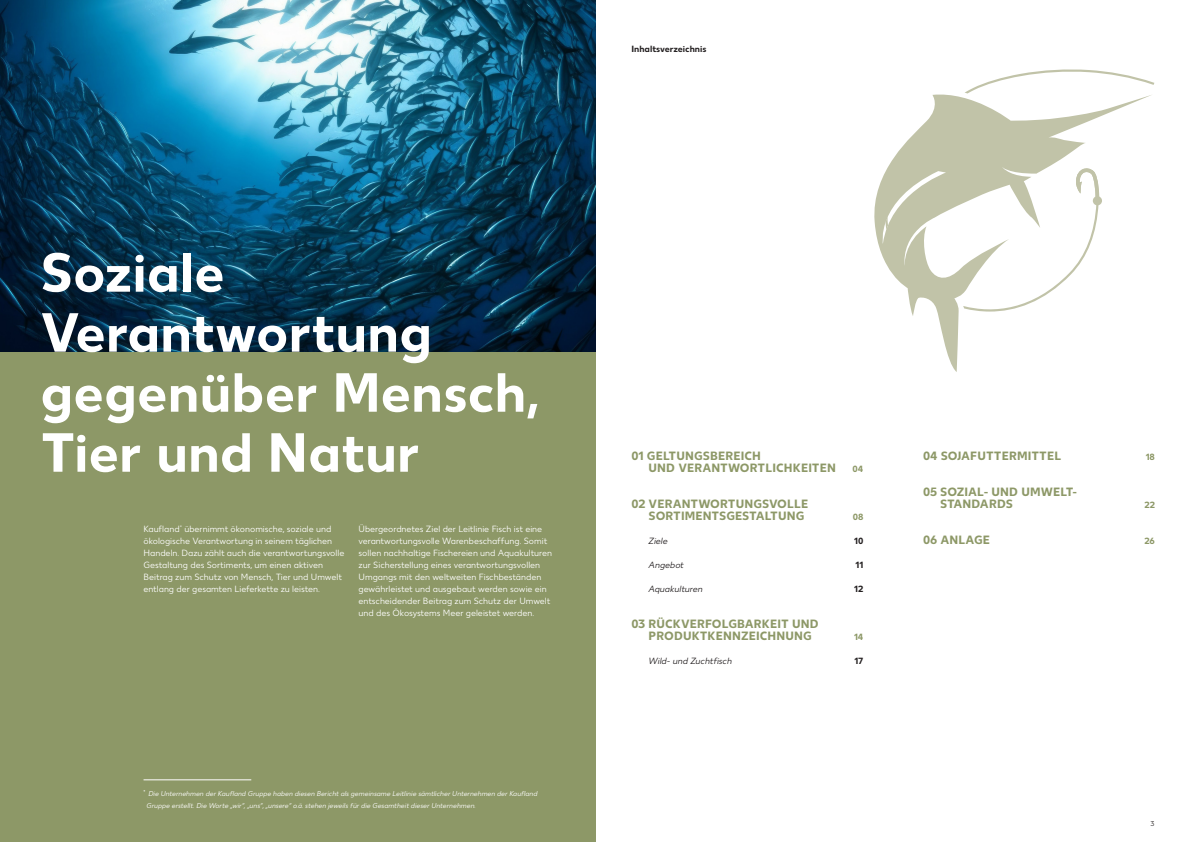
<style>
.page{position:relative;width:1191px;height:842px;background:#fff}
.page>*{position:absolute;margin:0;border:0;box-sizing:border-box;transform-origin:0 0}
.t1{font:700 55px/60px "Kaufland";color:#fff}
.t2{font:700 12px/12px "Kaufland";letter-spacing:.01em;color:#8d9867}
.t3{font:9px/12px "Kaufland";color:#fff}
.t4{font:italic 9px "Kaufland";color:#231f20}
.t5{font:700 9px "Kaufland";color:#231f20}
.t6{font:700 9px "Kaufland";color:#8d9867}
.t7{font:italic 7px/12px "Kaufland";color:#fff}
.t8{font:7px "Kaufland";color:#231f20}
</style>
<div class="page">
<div style="left:0;top:313px;width:595px;height:529px;background:#8d9867"></div>
<img style="left:0;top:0;width:595px;height:351px">
<svg style="left:874px;top:93px;width:277px;height:279px"></svg>
<svg style="left:885px;top:217px;width:3px;height:13px"></svg>
<svg style="left:963px;top:168px;width:136px;height:146px"></svg>
<div style="left:1092px;top:196px;width:10px;height:9px;background:#c1c3a8;border-radius:50%"></div>
<svg style="left:965px;top:69px;width:189px;height:24px"></svg>
<hr style="left:143px;top:779px;width:108px;height:1px;background:#fff">
<h1 class="t1" style="left:40px;top:244px;width:501px">Soziale<br>Verantwortung gegenüber Mensch,<br>Tier und Natur</h1>
<p class="t3" style="left:143px;top:523px;width:202px">Kaufland<sup>*</sup> übernimmt ökonomische, soziale und ökologische Verantwortung in seinem täglichen Handeln. Dazu zählt auch die verantwortungsvolle Gestaltung des Sortiments, um einen aktiven Beitrag zum Schutz von Mensch, Tier und Umwelt entlang der gesamten Lieferkette zu leisten.</p>
<p class="t3" style="left:358px;top:523px;width:195px">Übergeordnetes Ziel der Leitlinie Fisch ist eine verantwortungsvolle Warenbeschaffung. Somit sollen nachhaltige Fischereien und Aquakulturen zur Sicherstellung eines verantwortungsvollen Umgangs mit den weltweiten Fischbeständen gewährleistet und ausgebaut werden sowie ein entscheidender Beitrag zum Schutz der Umwelt und des Ökosystems Meer geleistet werden.</p>
<p class="t7" style="left:147px;top:787px;width:392px;text-indent:-3px"><sup>*</sup> Die Unternehmen der Kaufland Gruppe haben diesen Bericht als gemeinsame Leitlinie sämtlicher Unternehmen der Kaufland<br>Gruppe erstellt. Die Worte „wir“, „uns“, „unsere“ o.ä. stehen jeweils für die Gesamtheit dieser Unternehmen.</p>
<p class="t5" style="left:631px;top:43px;width:76px">Inhaltsverzeichnis</p>
<h2 class="t2" style="left:648px;top:450px;width:189px;text-indent:-17px">01 GELTUNGSBEREICH<br>UND VERANTWORTLICHKEITEN</h2>
<h2 class="t2" style="left:648px;top:498px;width:161px;text-indent:-17px">02 VERANTWORTUNGSVOLLE<br>SORTIMENTSGESTALTUNG</h2>
<p class="t6" style="left:852px;top:463px;width:12px">04</p>
<p class="t6" style="left:852px;top:511px;width:12px">08</p>
<p class="t4" style="left:648px;top:535px;width:21px">Ziele</p>
<p class="t5" style="left:854px;top:535px;width:11px">10</p>
<p class="t4" style="left:648px;top:559px;width:37px">Angebot</p>
<p class="t5" style="left:855px;top:559px;width:9px">11</p>
<p class="t4" style="left:648px;top:583px;width:56px">Aquakulturen</p>
<p class="t5" style="left:854px;top:583px;width:11px">12</p>
<h2 class="t2" style="left:648px;top:618px;width:171px;text-indent:-17px">03 RÜCKVERFOLGBARKEIT UND<br>PRODUKTKENNZEICHNUNG</h2>
<p class="t6" style="left:854px;top:631px;width:11px">14</p>
<p class="t4" style="left:648px;top:655px;width:85px">Wild- und Zuchtfisch</p>
<p class="t5" style="left:854px;top:655px;width:11px">17</p>
<h2 class="t2" style="left:923px;top:450px;width:140px">04 SOJAFUTTERMITTEL</h2>
<p class="t6" style="left:1145px;top:451px;width:11px">18</p>
<h2 class="t2" style="left:940px;top:486px;width:138px;text-indent:-17px">05 SOZIAL- UND UMWELT-<br>STANDARDS</h2>
<p class="t6" style="left:1144px;top:499px;width:12px">22</p>
<h2 class="t2" style="left:923px;top:534px;width:69px">06 ANLAGE</h2>
<p class="t6" style="left:1144px;top:535px;width:12px">26</p>
<p class="t8" style="left:1150px;top:820px;width:5px">3</p>
</div>
